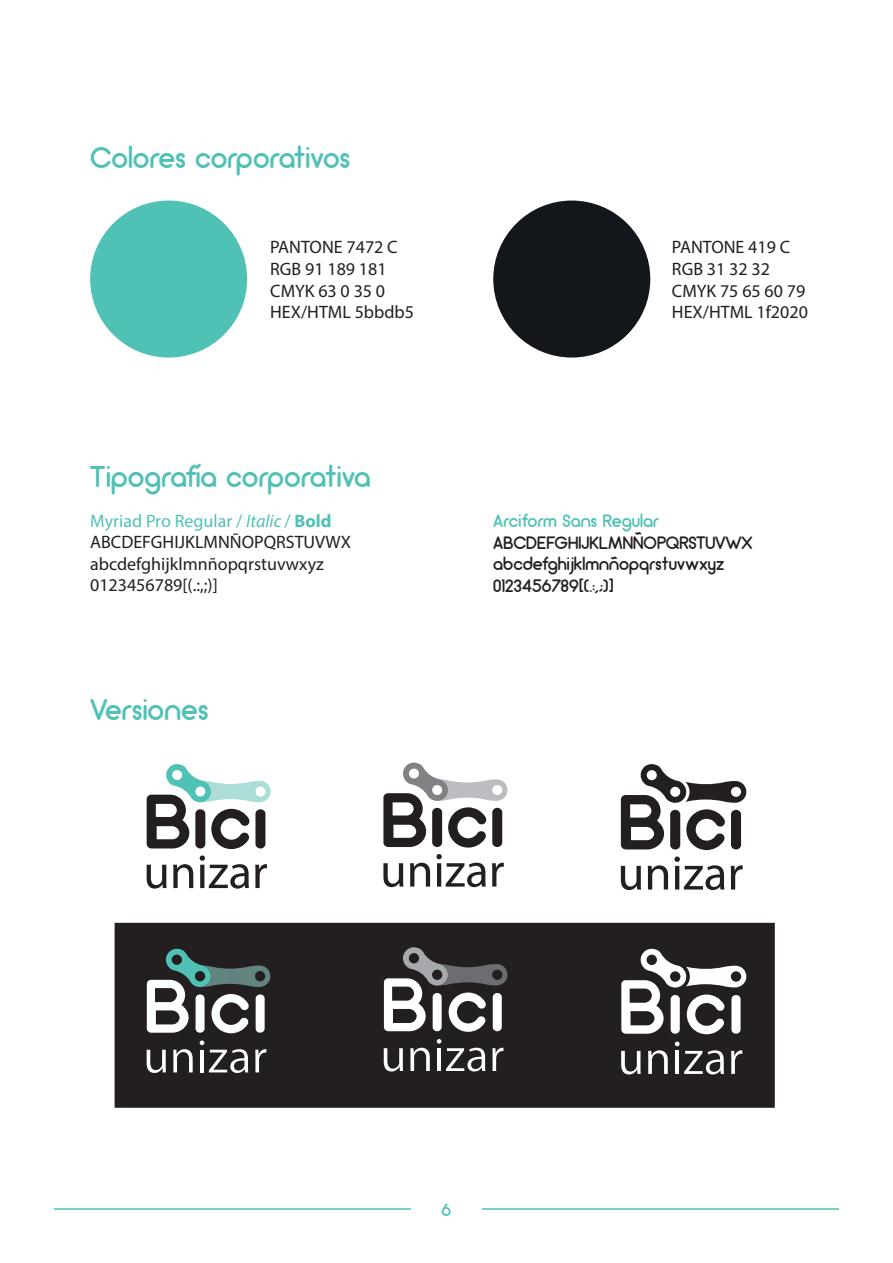
<style>
.page{position:relative;width:893px;height:1263px;background:#fff}
.page>*{position:absolute;margin:0;border:0;box-sizing:border-box;transform-origin:0 0}
.t1{font:30px "Arciform";letter-spacing:.005em;color:#50c1b5}
.t2{font:18px/21.6px "Myriad Pro";color:#231f20}
.t3{font:18px/21.6px "Arciform";color:#231f20}
.t4{font:18px "Arciform";letter-spacing:.005em;color:#50c1b5}
.s1{color:#50c1b5}
.s2{font-style:italic;color:#50c1b5}
.s3{font-weight:700;color:#50c1b5}
</style>
<div class="page">
<hr style="left:54px;top:1208px;width:357px;height:2px;background:#50c1b5">
<hr style="left:482px;top:1208px;width:357px;height:2px;background:#50c1b5">
<div style="left:115px;top:923px;width:659px;height:184px;background:#231f20"></div>
<div style="left:115px;top:923px;width:660px;height:185px;border:2px solid #231f20"></div>
<div style="left:90px;top:201px;width:157px;height:157px;background:#50c1b5;border-radius:50%"></div>
<div style="left:493px;top:201px;width:157px;height:157px;background:#13161a;border-radius:50%"></div>
<svg style="left:147px;top:865px;width:20px;height:23px"></svg>
<svg style="left:173px;top:864px;width:20px;height:24px"></svg>
<svg style="left:200px;top:855px;width:49px;height:33px"></svg>
<svg style="left:255px;top:864px;width:12px;height:24px"></svg>
<svg style="left:147px;top:764px;width:124px;height:85px"></svg>
<svg style="left:147px;top:1050px;width:19px;height:23px"></svg>
<svg style="left:173px;top:1049px;width:20px;height:23px"></svg>
<svg style="left:200px;top:1040px;width:48px;height:33px"></svg>
<svg style="left:255px;top:1049px;width:11px;height:23px"></svg>
<svg style="left:147px;top:948px;width:124px;height:85px"></svg>
<svg style="left:383px;top:863px;width:20px;height:24px"></svg>
<svg style="left:410px;top:863px;width:20px;height:23px"></svg>
<svg style="left:436px;top:854px;width:50px;height:33px"></svg>
<svg style="left:492px;top:863px;width:12px;height:23px"></svg>
<svg style="left:383px;top:762px;width:125px;height:86px"></svg>
<svg style="left:384px;top:1048px;width:19px;height:23px"></svg>
<svg style="left:410px;top:1048px;width:20px;height:23px"></svg>
<svg style="left:437px;top:1039px;width:48px;height:32px"></svg>
<svg style="left:492px;top:1048px;width:11px;height:23px"></svg>
<svg style="left:384px;top:947px;width:124px;height:85px"></svg>
<svg style="left:621px;top:866px;width:20px;height:24px"></svg>
<svg style="left:648px;top:865px;width:20px;height:24px"></svg>
<svg style="left:674px;top:856px;width:50px;height:34px"></svg>
<svg style="left:731px;top:865px;width:12px;height:24px"></svg>
<svg style="left:621px;top:764px;width:126px;height:86px"></svg>
<svg style="left:621px;top:1051px;width:20px;height:23px"></svg>
<svg style="left:648px;top:1050px;width:20px;height:24px"></svg>
<svg style="left:675px;top:1041px;width:49px;height:33px"></svg>
<svg style="left:731px;top:1050px;width:11px;height:24px"></svg>
<svg style="left:621px;top:948px;width:126px;height:86px"></svg>
<h1 class="t1" style="left:90px;top:138px;width:261px">Colores corporativos</h1>
<p class="t2" style="left:270px;top:236px;width:145px">PANTONE 7472 C<br>RGB 91 189 181<br>CMYK 63 0 35 0<br>HEX/HTML 5bbdb5</p>
<p class="t2" style="left:672px;top:236px;width:137px">PANTONE 419 C<br>RGB 31 32 32<br>CMYK 75 65 60 79<br>HEX/HTML 1f2020</p>
<h1 class="t1" style="left:90px;top:457px;width:282px">Tipografía corporativa</h1>
<p class="t2" style="left:90px;top:509px;width:262px"><span class="s1">Myriad Pro Regular /</span> <span class="s2">Italic</span> <span class="s1">/</span> <span class="s3">Bold<br></span>ABCDEFGHIJKLMNÑOPQRSTUVWX abcdefghijklmnñopqrstuvwxyz<br>0123456789[(.:,;)]</p>
<p class="t4" style="left:493px;top:510px;width:167px">Arciform Sans Regular</p>
<p class="t3" style="left:493px;top:531px;width:261px">ABCDEFGHIJKLMNÑOPQRSTUVWX abcdefghijklmnñopqrstuvwxyz<br>0123456789[(.:,;)]</p>
<h1 class="t1" style="left:90px;top:690px;width:120px">Versiones</h1>
<p class="t4" style="left:442px;top:1198px;width:11px">6</p>
</div>
